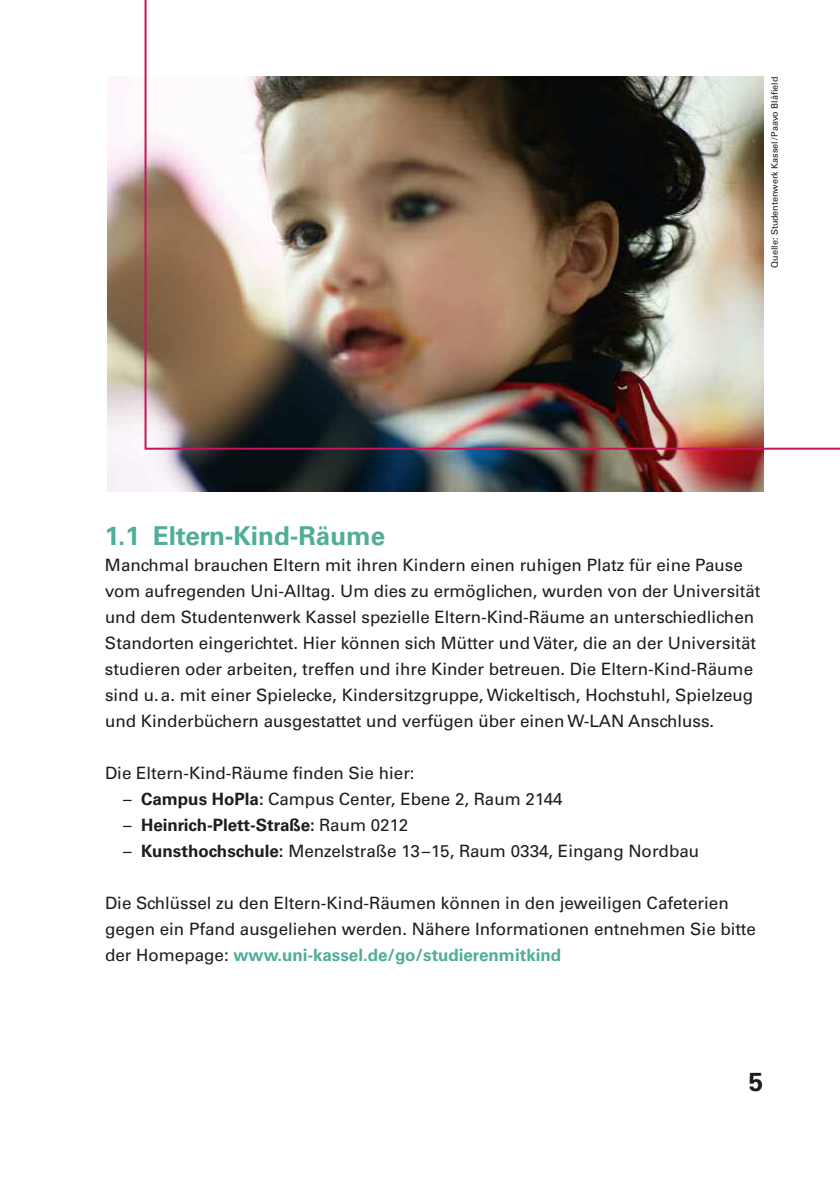
<style>
.page{position:relative;width:840px;height:1191px;background:#fff}
.page>*{position:absolute;margin:0;border:0;box-sizing:border-box;transform-origin:0 0}
.t1{font:700 26px "Univers LT";color:#50ad97}
.t2{font:700 26px "Univers LT";color:#1d1d1b}
.t3{font:17px/26px "Univers LT";color:#1d1d1b}
.t4{font:700 17px "Univers LT";color:#1d1d1b}
.t5{font:9px "Univers LT";color:#1d1d1b}
.s1{font-weight:700}
.s2{font-weight:400}
.s3{font-weight:700;color:#50ad97}
</style>
<div class="page">
<hr style="left:0;top:0;width:1px;height:1191px;background:#50ad97">
<img style="left:107px;top:140px;width:656px;height:352px">
<img style="left:143px;top:0;width:696px;height:451px">
<p class="t5" style="left:771px;top:268px;width:193px;rotate:-90deg">Quelle: Studentenwerk Kassel/Paavo Blåfield</p>
<h1 class="t1" style="left:105px;top:526px;width:281px">1.1 Eltern-Kind-Räume</h1>
<p class="t3" style="left:105px;top:553px;width:656px">Manchmal brauchen Eltern mit ihren Kindern einen ruhigen Platz für eine Pause vom aufregenden Uni-Alltag. Um dies zu ermöglichen, wurden von der Universität und dem Studentenwerk Kassel spezielle Eltern-Kind-Räume an unterschiedlichen Standorten eingerichtet. Hier können sich Mütter und Väter, die an der Universität studieren oder arbeiten, treffen und ihre Kinder betreuen. Die Eltern-Kind-Räume sind u.a. mit einer Spielecke, Kindersitzgruppe, Wickeltisch, Hochstuhl, Spielzeug und Kinderbüchern ausgestattet und verfügen über einen W-LAN Anschluss.</p>
<p class="t3" style="left:105px;top:761px;width:311px">Die Eltern-Kind-Räume finden Sie hier:</p>
<p class="t3" style="left:123px;top:787px;width:441px">– <span class="s1">Campus HoPla:</span> Campus Center, Ebene 2, Raum 2144</p>
<p class="t4" style="left:123px;top:818px;width:287px"><span class="s2">–</span> Heinrich-Plett-Straße: <span class="s2">Raum 0212</span></p>
<p class="t3" style="left:123px;top:839px;width:577px">– <span class="s1">Kunsthochschule:</span> Menzelstraße 13–15, Raum 0334, Eingang Nordbau</p>
<p class="t3" style="left:105px;top:891px;width:652px">Die Schlüssel zu den Eltern-Kind-Räumen können in den jeweiligen Cafeterien gegen ein Pfand ausgeliehen werden. Nähere Informationen entnehmen Sie bitte der Homepage: <span class="s3">www.uni-kassel.de/go/studierenmitkind</span></p>
<h1 class="t2" style="left:748px;top:1072px;width:16px">5</h1>
</div>
